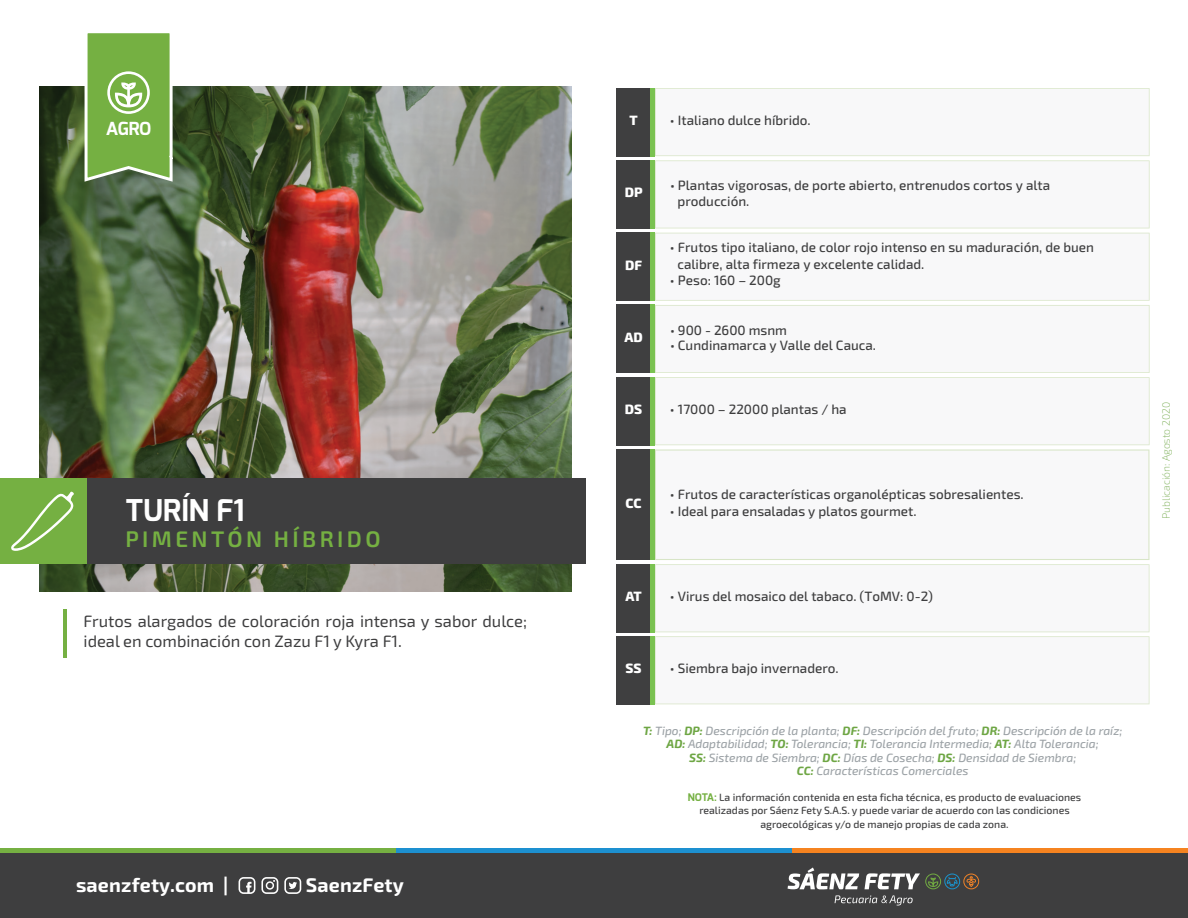
<style>
.page{position:relative;width:1188px;height:918px;background:#fff}
.page>*{position:absolute;margin:0;border:0;box-sizing:border-box;transform-origin:0 0}
.t1{font:700 30px "Exo";color:#fff}
.t2{font:600 22.5px "Exo 2";letter-spacing:.15em;color:#75b042}
.t3{font:700 19.65px "Exo 2";letter-spacing:.01em;color:#fff}
.t4{font:700 18px "Exo";color:#fff}
.t5{font:16.5px/19.5px "Exo 2";color:#3e3e3f}
.t6{font:500 13.5px/16.5px "Exo 2";color:#3e3e3f}
.t7{font:800 13.5px "Exo 2";color:#fff}
.t8{font:italic 500 12px/13.5px "Exo 2";color:#9da3a7;text-align:center}
.t9{font:500 10.5px/13.5px "Exo 2";color:#3e3e3f;text-align:center}
.t10{font:200 10.5px "Exo 2";color:#6ea644}
.s1{font-weight:700;color:#6ea644}
.s2{font-family:"Exo";font-weight:700;color:#75b042}
</style>
<div class="page">
<img style="left:39px;top:87px;width:533px;height:504px">
<div style="left:617px;top:88px;width:34px;height:68px;background:#3f3f40"></div>
<hr style="left:651px;top:88px;width:4px;height:68px;background:#7ac251">
<div style="left:0;top:853px;width:1188px;height:65px;background:#3e3e3f"></div>
<hr style="left:0;top:849px;width:396px;height:4px;background:#75b042">
<hr style="left:396px;top:849px;width:396px;height:4px;background:#1d90d0">
<hr style="left:792px;top:849px;width:396px;height:4px;background:#f58320">
<hr style="left:63px;top:609px;width:3px;height:49px;background:#75b042">
<svg style="left:835px;top:895px;width:78px;height:11px"></svg>
<svg style="left:788px;top:868px;width:71px;height:21px"></svg>
<svg style="left:865px;top:873px;width:114px;height:16px"></svg>
<div style="left:87px;top:479px;width:499px;height:85px;background:#3e3e3f"></div>
<div style="left:0;top:479px;width:87px;height:85px;background:#75b042"></div>
<svg style="left:83px;top:33px;width:91px;height:151px;background:#85b55d"></svg>
<svg style="left:261px;top:877px;width:17px;height:17px"></svg>
<div style="left:617px;top:160px;width:34px;height:68px;background:#3f3f40"></div>
<hr style="left:651px;top:160px;width:4px;height:68px;background:#7ac251">
<div style="left:617px;top:233px;width:34px;height:68px;background:#3f3f40"></div>
<hr style="left:651px;top:233px;width:4px;height:68px;background:#7ac251">
<div style="left:617px;top:377px;width:34px;height:68px;background:#3f3f40"></div>
<hr style="left:651px;top:377px;width:4px;height:68px;background:#7ac251">
<svg style="left:655px;top:88px;width:495px;height:357px"></svg>
<div style="left:617px;top:305px;width:34px;height:68px;background:#3f3f40"></div>
<hr style="left:651px;top:305px;width:4px;height:68px;background:#7ac251">
<svg style="left:239px;top:877px;width:16px;height:17px"></svg>
<svg style="left:284px;top:877px;width:17px;height:17px"></svg>
<svg style="left:655px;top:449px;width:494px;height:111px"></svg>
<div style="left:616px;top:449px;width:34px;height:111px;background:#3f3f40"></div>
<div style="left:650px;top:449px;width:5px;height:111px;background:#7ac251"></div>
<div style="left:616px;top:564px;width:34px;height:68px;background:#3f3f40"></div>
<div style="left:650px;top:564px;width:5px;height:68px;background:#7ac251"></div>
<svg style="left:655px;top:564px;width:494px;height:140px"></svg>
<div style="left:616px;top:636px;width:34px;height:68px;background:#3f3f40"></div>
<div style="left:650px;top:636px;width:5px;height:68px;background:#7ac251"></div>
<svg style="left:11px;top:491px;width:63px;height:60px"></svg>
<h3 class="t4" style="left:106px;top:117px;width:47px">AGRO</h3>
<h1 class="t1" style="left:125px;top:490px;width:121px">TURÍN F1</h1>
<h2 class="t2" style="left:125px;top:526px;width:257px">PIMENTÓN HÍBRIDO</h2>
<p class="t5" style="left:84px;top:612px;width:445px">Frutos alargados de coloración roja intensa y sabor dulce; ideal en combinación con Zazu F1 y Kyra F1.</p>
<h3 class="t3" style="left:76px;top:873px;width:154px">saenzfety.com |</h3>
<h3 class="t3" style="left:306px;top:873px;width:100px">SaenzFety</h3>
<p class="t7" style="left:630px;top:112px;width:10px">T</p>
<p class="t6" style="left:670px;top:112px;width:142px">• Italiano dulce híbrido.</p>
<p class="t7" style="left:625px;top:185px;width:19px">DP</p>
<p class="t6" style="left:678px;top:177px;width:374px;text-indent:-8px">• Plantas vigorosas, de porte abierto, entrenudos cortos y alta producción.</p>
<p class="t7" style="left:625px;top:257px;width:18px">DF</p>
<p class="t7" style="left:624px;top:329px;width:20px">AD</p>
<p class="t6" style="left:678px;top:240px;width:418px;text-indent:-8px">• Frutos tipo italiano, de color rojo intenso en su maduración, de buen calibre, alta firmeza y excelente calidad.</p>
<p class="t6" style="left:670px;top:273px;width:112px">• Peso: 160 – 200g</p>
<p class="t6" style="left:670px;top:322px;width:119px">• 900 - 2600 msnm</p>
<p class="t6" style="left:670px;top:337px;width:208px">• Cundinamarca y Valle del Cauca.</p>
<p class="t7" style="left:625px;top:401px;width:19px">DS</p>
<p class="t6" style="left:670px;top:402px;width:178px">• 17000 – 22000 plantas / ha</p>
<p class="t7" style="left:626px;top:495px;width:17px">CC</p>
<p class="t6" style="left:670px;top:486px;width:355px">• Frutos de características organolépticas sobresalientes.</p>
<p class="t6" style="left:670px;top:503px;width:248px">• Ideal para ensaladas y platos gourmet.</p>
<p class="t7" style="left:625px;top:588px;width:18px">AT</p>
<p class="t6" style="left:670px;top:589px;width:265px">• Virus del mosaico del tabaco. (ToMV: 0-2)</p>
<p class="t7" style="left:625px;top:660px;width:18px">SS</p>
<p class="t6" style="left:670px;top:661px;width:170px">• Siembra bajo invernadero.</p>
<p class="t8" style="left:643px;top:724px;width:481px"><span class="s1">T:</span> Tipo; <span class="s1">DP:</span> Descripción de la planta; <span class="s1">DF:</span> Descripción del fruto; <span class="s1">DR:</span> Descripción de la raíz; <span class="s1">AD:</span> Adaptabilidad; <span class="s1">TO:</span> Tolerancia; <span class="s1">TI:</span> Tolerancia Intermedia; <span class="s1">AT:</span> Alta Tolerancia;<br><span class="s1">SS:</span> Sistema de Siembra; <span class="s1">DC:</span> Días de Cosecha; <span class="s1">DS:</span> Densidad de Siembra;<br><span class="s1">CC:</span> Características Comerciales</p>
<p class="t9" style="left:688px;top:790px;width:395px"><span class="s2">NOTA:</span> La información contenida en esta ficha técnica, es producto de evaluaciones realizadas por Sáenz Fety S.A.S. y puede variar de acuerdo con las condiciones agroecológicas y/o de manejo propias de cada zona.</p>
<p class="t10" style="left:1160px;top:519px;width:118px;rotate:-90deg">Publicación: Agosto 2020</p>
</div>
